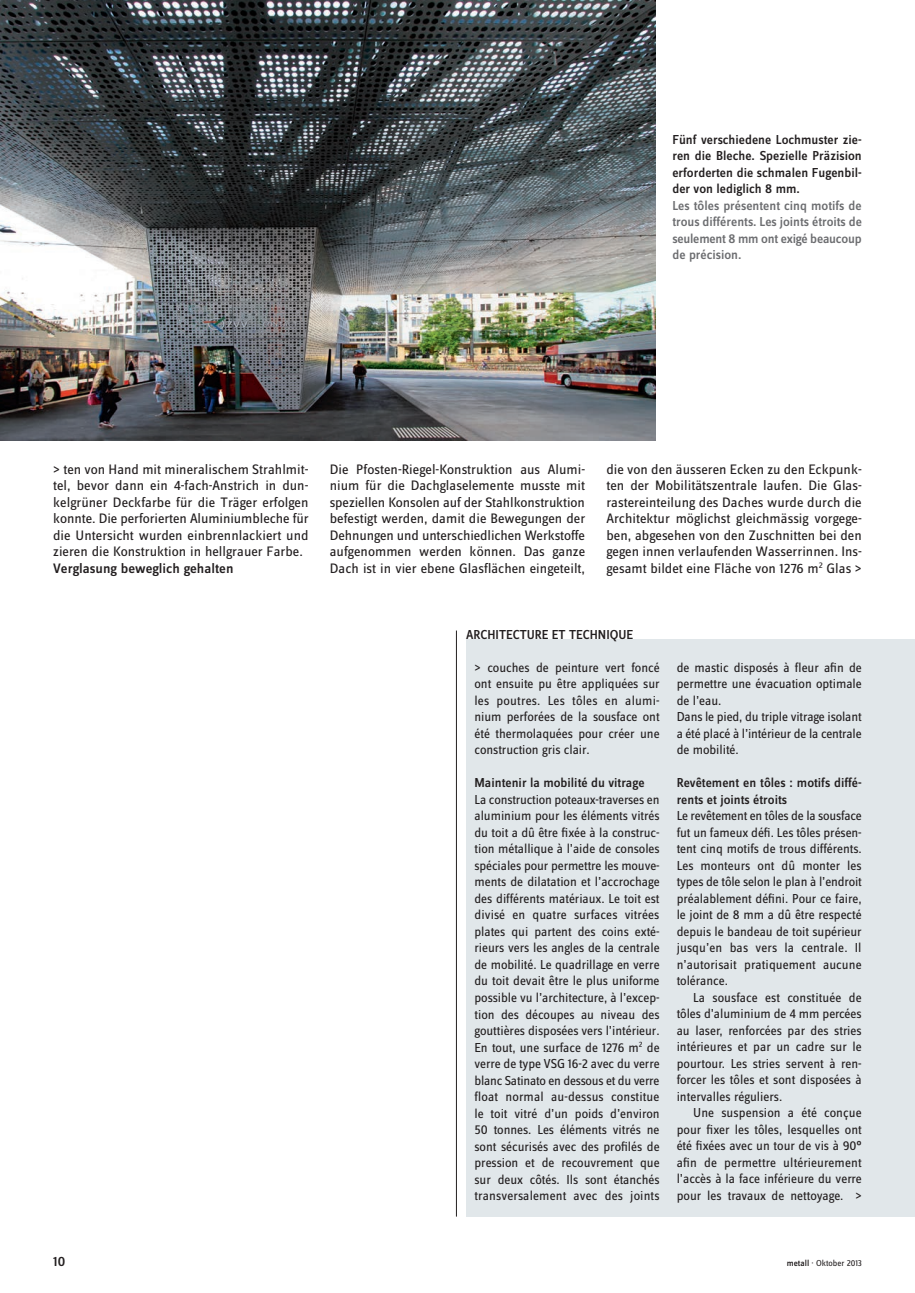
<style>
.page{position:relative;width:915px;height:1293px;background:#fff}
.page>*{position:absolute;margin:0;border:0;box-sizing:border-box;transform-origin:0 0}
.DE_Grundtext_ohne_EZ{font:14.25px/16.5px "Zine Sans Dis";color:#231f20;text-align:justify}
.DE_Grundtext_ohne_EZ-2{font:500 14.25px "Zine Sans Dis";color:#231f20}
.FR_Grundtext_ohne_EZ{font:13.5px/16.5px "Zine Sans Dis";letter-spacing:-.005em;color:#231f20;text-align:justify}
.FR_Grundtext_EZ{font:13.5px/16.5px "Zine Sans Dis";color:#231f20;text-align:justify}
.DE_Legende_9__medium{font:500 13.5px/16.5px "Zine Sans Dis";color:#231f20;text-align:justify}
.FR_Legende_9__medium{font:500 13.5px/16.5px "Zine Sans Dis";letter-spacing:-.015em;color:#6c6d70;text-align:justify}
.FR_Grundtext_ohne_EZ-2{font:500 13.5px/16.5px "Zine Sans Dis";color:#231f20}
.FR_rubrik_9__med{font:500 13.5px "Zine Sans Dis";color:#231f20}
.t1{font:9px "Zine Sans Dis";color:#231f20}
.s1{font-weight:500}
</style>
<div class="page">
<div style="left:466px;top:639px;width:448px;height:577px;background:#e1e7ea"></div>
<img style="left:0;top:0;width:655px;height:441px">
<hr style="left:456px;top:630px;width:1px;height:586px;background:#231f20">
<p class="DE_Legende_9__medium" style="left:672px;top:132px;width:191px">Fünf verschiedene Lochmuster zie&shy;ren die Bleche. Spezielle Präzision erforderten die schmalen Fugenbil&shy;der von lediglich 8 mm.</p>
<p class="FR_Legende_9__medium" style="left:672px;top:198px;width:191px">Les tôles présentent cinq motifs de trous différents. Les joints étroits de seulement 8 mm ont exigé beaucoup de précision.</p>
<p class="DE_Grundtext_ohne_EZ" style="left:53px;top:461px;width:257px">&gt; ten von Hand mit mineralischem Strahlmit&shy;tel, bevor dann ein 4-fach-Anstrich in dun&shy;kelgrüner Deckfarbe für die Träger erfolgen konnte. Die perforierten Aluminiumbleche für die Untersicht wurden einbrennlackiert und zieren die Konstruktion in hellgrauer Farbe.</p>
<p class="DE_Grundtext_ohne_EZ-2" style="left:53px;top:561px;width:182px">Verglasung beweglich gehalten</p>
<p class="DE_Grundtext_ohne_EZ" style="left:330px;top:461px;width:257px">Die Pfosten-Riegel-Konstruktion aus Alumi&shy;nium für die Dachglaselemente musste mit speziellen Konsolen auf der Stahlkonstruktion befestigt werden, damit die Bewegungen der Dehnungen und unterschiedlichen Werkstoffe aufgenommen werden können. Das ganze Dach ist in vier ebene Glasflächen eingeteilt,</p>
<p class="DE_Grundtext_ohne_EZ" style="left:606px;top:461px;width:257px">die von den äusseren Ecken zu den Eckpunk&shy;ten der Mobilitätszentrale laufen. Die Glas&shy;rastereinteilung des Daches wurde durch die Architektur möglichst gleichmässig vorgege&shy;ben, abgesehen von den Zuschnitten bei den gegen innen verlaufenden Wasserrinnen. Ins&shy;gesamt bildet eine Fläche von 1276 m<sup>2</sup> Glas &gt;</p>
<p class="FR_rubrik_9__med" style="left:466px;top:627px;width:169px">ARCHITECTURE ET TECHNIQUE</p>
<p class="FR_Grundtext_ohne_EZ" style="left:474px;top:660px;width:186px">&gt; couches de peinture vert foncé ont ensuite pu être appliquées sur les poutres. Les tôles en alumi&shy;nium perforées de la sousface ont été thermolaquées pour créer une construction gris clair.</p>
<p class="FR_Grundtext_ohne_EZ-2" style="left:474px;top:775px;width:171px">Maintenir la mobilité du vitrage</p>
<p class="FR_Grundtext_ohne_EZ" style="left:474px;top:792px;width:187px">La construction poteaux-traverses en aluminium pour les éléments vitrés du toit a dû être fixée à la construc&shy;tion métallique à l’aide de consoles spéciales pour permettre les mouve&shy;ments de dilatation et l’accrochage des différents matériaux. Le toit est divisé en quatre surfaces vitrées plates qui partent des coins exté&shy;rieurs vers les angles de la centrale de mobilité. Le quadrillage en verre du toit devait être le plus uniforme possible vu l’architecture, à l’excep&shy;tion des découpes au niveau des gouttières disposées vers l’intérieur.<br>En tout, une surface de 1276 m<sup>2</sup> de verre de type VSG 16-2 avec du verre blanc Satinato en dessous et du verre float normal au-dessus constitue le toit vitré d’un poids d’environ 50 tonnes. Les éléments vitrés ne sont sécurisés avec des profilés de pression et de recouvrement que sur deux côtés. Ils sont étanchés transversalement avec des joints</p>
<p class="FR_Grundtext_ohne_EZ" style="left:676px;top:660px;width:186px">de mastic disposés à fleur afin de permettre une évacuation optimale de l’eau.</p>
<p class="FR_Grundtext_ohne_EZ" style="left:676px;top:709px;width:186px">Dans le pied, du triple vitrage isolant a été placé à l’intérieur de la centrale de mobilité.</p>
<p class="FR_Grundtext_ohne_EZ-2" style="left:676px;top:775px;width:186px">Revêtement en tôles : motifs diffé&shy;rents et joints étroits</p>
<p class="FR_Grundtext_ohne_EZ" style="left:676px;top:808px;width:187px">Le revêtement en tôles de la sousface fut un fameux défi. Les tôles présen&shy;tent cinq motifs de trous différents.<br>Les monteurs ont dû monter les types de tôle selon le plan à l’endroit préalablement défini. Pour ce faire, le joint de 8 mm a dû être respecté depuis le bandeau de toit supérieur jusqu’en bas vers la centrale. Il n’autorisait pratiquement aucune tolérance.</p>
<p class="FR_Grundtext_EZ" style="left:676px;top:990px;width:186px;text-indent:16px">La sousface est constituée de tôles d’aluminium de 4 mm percées au laser, renforcées par des stries intérieures et par un cadre sur le pourtour. Les stries servent à ren&shy;forcer les tôles et sont disposées à intervalles réguliers.</p>
<p class="FR_Grundtext_EZ" style="left:676px;top:1105px;width:186px;text-indent:16px">Une suspension a été conçue pour fixer les tôles, lesquelles ont été fixées avec un tour de vis à 90° afin de permettre ultérieurement l’accès à la face inférieure du verre pour les travaux de nettoyage. &gt;</p>
<p class="DE_Grundtext_ohne_EZ-2" style="left:53px;top:1254px;width:14px">10</p>
<p class="t1" style="left:786px;top:1259px;width:76px"><span class="s1">metall</span> · Oktober 2013</p>
</div>
